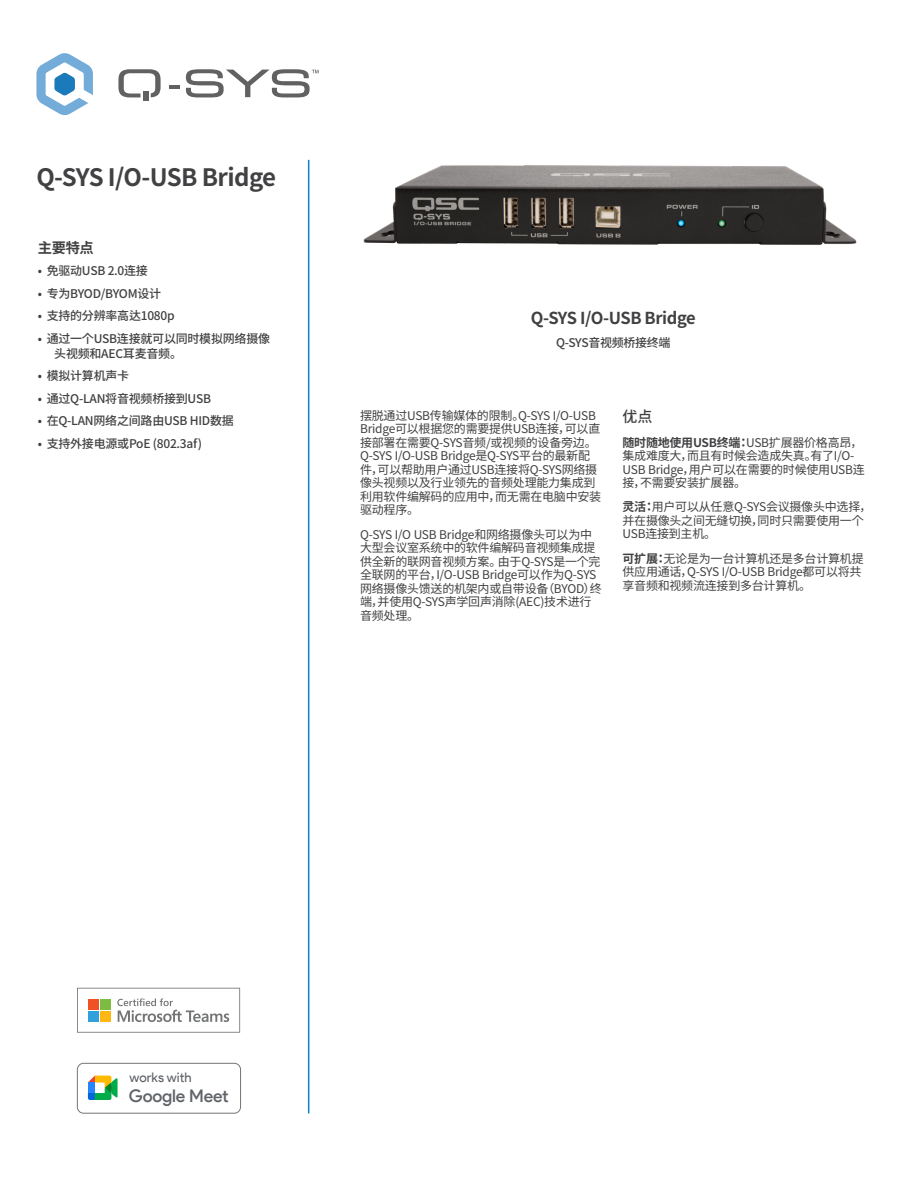
<style>
.page{position:relative;width:918px;height:1188px;background:#fff}
.page>*{position:absolute;margin:0;border:0;box-sizing:border-box;transform-origin:0 0}
.Bullet_Title_FPT{font:700 24px "Noto Sans CJ Kjp";letter-spacing:-.025em;color:#414042}
.t1{font:500 17.4px "Product Sans";letter-spacing:-.01em;color:#5f6368}
.Paragraph_Header{font:700 16.5px "Noto Sans CJ Kjp";letter-spacing:-.025em;color:#414042}
.INTRO{font:500 15px "Noto Sans CJ Kjp";color:#414042}
.bullets_left{font:700 14.25px "Noto Sans CJ Kjp";color:#414042}
.t2{font:13.2px "Product Sans";color:#5f6368}
.intro{font:12px/13.5px "Noto Sans CJ Kjp";letter-spacing:-.02em;color:#414042}
.bullets_left-2{font:500 12px/15px "Noto Sans CJ Kjp";letter-spacing:-.02em;color:#414042}
.header_paragraph{font:500 12px "Noto Sans CJ Kjp";letter-spacing:-.025em;color:#414042}
.s1{font-weight:700}
</style>
<div class="page">
<img style="left:363px;top:165px;width:494px;height:80px">
<hr style="left:308px;top:160px;width:1px;height:953px;background:#0084ca">
<div style="left:77px;top:1063px;width:164px;height:50px;border:1px solid #757575;border-radius:6px"></div>
<svg style="left:88px;top:1076px;width:30px;height:24px"></svg>
<svg style="left:77px;top:988px;width:163px;height:45px"></svg>
<svg style="left:36px;top:53px;width:57px;height:62px"></svg>
<hr style="left:169px;top:85px;width:10px;height:4px;background:#616161">
<div style="left:143px;top:91px;width:5px;height:10px;background:#616161"></div>
<svg style="left:118px;top:69px;width:43px;height:28px"></svg>
<svg style="left:186px;top:69px;width:133px;height:28px"></svg>
<p class="Bullet_Title_FPT" style="left:36px;top:164px;width:241px">Q-SYS I/O-USB Bridge</p>
<p class="bullets_left" style="left:38px;top:239px;width:58px">主要特点</p>
<p class="bullets_left-2" style="left:38px;top:264px;width:112px">• 免驱动USB 2.0连接</p>
<p class="bullets_left-2" style="left:38px;top:286px;width:125px">• 专为BYOD/BYOM设计</p>
<p class="bullets_left-2" style="left:38px;top:309px;width:138px">• 支持的分辨率高达1080p</p>
<p class="bullets_left-2" style="left:54px;top:331px;width:217px;text-indent:-16px">• 通过一个USB连接就可以同时模拟网络摄像头视频和AEC耳麦音频。</p>
<p class="bullets_left-2" style="left:38px;top:369px;width:93px">• 模拟计算机声卡</p>
<p class="bullets_left-2" style="left:38px;top:391px;width:175px">• 通过Q-LAN将音视频桥接到USB</p>
<p class="bullets_left-2" style="left:38px;top:414px;width:198px">• 在Q-LAN网络之间路由USB HID数据</p>
<p class="bullets_left-2" style="left:38px;top:436px;width:166px">• 支持外接电源或PoE (802.3af)</p>
<p class="Paragraph_Header" style="left:531px;top:309px;width:166px">Q-SYS I/O-USB Bridge</p>
<p class="header_paragraph" style="left:556px;top:336px;width:116px">Q-SYS音视频桥接终端</p>
<p class="intro" style="left:360px;top:409px;width:243px">摆脱通过USB传输媒体的限制。Q-SYS I/O-USB<br>Bridge可以根据您的需要提供USB连接，可以直接部署在需要Q-SYS音频/或视频的设备旁边。<br>Q-SYS I/O-USB Bridge是Q-SYS平台的最新配件，可以帮助用户通过USB连接将Q-SYS网络摄像头视频以及行业领先的音频处理能力集成到利用软件编解码的应用中，而无需在电脑中安装驱动程序。</p>
<p class="intro" style="left:360px;top:528px;width:243px">Q-SYS I/O USB Bridge和网络摄像头可以为中大型会议室系统中的软件编解码音视频集成提供全新的联网音视频方案。由于Q-SYS是一个完全联网的平台，I/O-USB Bridge可以作为Q-SYS网络摄像头馈送的机架内或自带设备（BYOD）终端，并使用Q-SYS声学回声消除(AEC)技术进行音频处理。</p>
<p class="INTRO" style="left:622px;top:408px;width:31px">优点</p>
<p class="intro" style="left:622px;top:436px;width:244px"><span class="s1">随时随地使用USB终端：</span>USB扩展器价格高昂，集成难度大，而且有时候会造成失真。有了I/O-<br>USB Bridge，用户可以在需要的时候使用USB连接，不需要安装扩展器。</p>
<p class="intro" style="left:622px;top:501px;width:250px"><span class="s1">灵活：</span>用户可以从任意Q-SYS会议摄像头中选择，并在摄像头之间无缝切换，同时只需要使用一个<br>USB连接到主机。</p>
<p class="intro" style="left:622px;top:552px;width:243px"><span class="s1">可扩展：</span>无论是为一台计算机还是多台计算机提供应用通话，Q-SYS I/O-USB Bridge都可以将共享音频和视频流连接到多台计算机。</p>
<p class="t2" style="left:130px;top:1069px;width:63px">works with</p>
<p class="t1" style="left:129px;top:1085px;width:101px">Google Meet</p>
</div>
